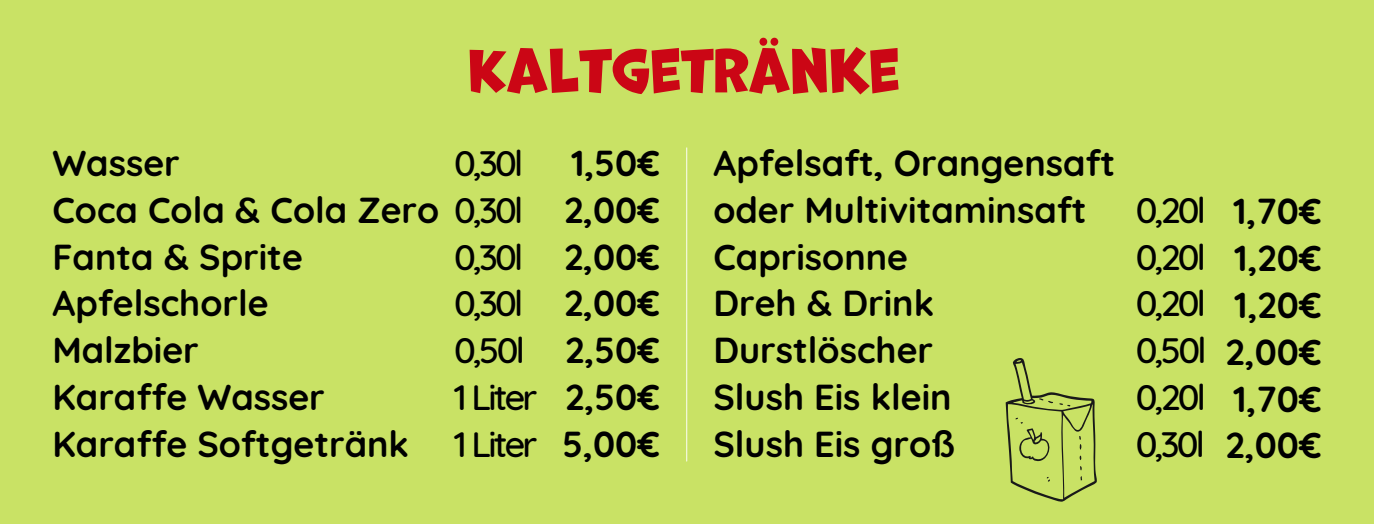
<style>
.page{position:relative;width:1374px;height:524px;background:#c9e265}
.page>*{position:absolute;margin:0;border:0;box-sizing:border-box;transform-origin:0 0}
.t1{font:56.56px "Marvin";color:#cb0615}
.t2{font:700 36px/46.8px "Quicksand";color:#000}
.t3{font:500 36px/46.8px "Quicksand";letter-spacing:-.075em;color:#000}
.s1{font-weight:500}
</style>
<div class="page">
<svg style="left:1006px;top:358px;width:91px;height:143px"></svg>
<hr style="left:686px;top:148px;width:1px;height:313px;background:#fff">
<h1 class="t1" style="left:466px;top:32px;width:435px">KALTGETRÄNKE</h1>
<p class="t2" style="left:52px;top:139px;width:473px">Wasser<br>Coca Cola &amp; Cola Zero <span class="s1">0,30l<br></span>Fanta &amp; Sprite<br>Apfelschorle<br>Malzbier<br>Karaffe Wasser<br>Karaffe Softgetränk</p>
<p class="t2" style="left:713px;top:139px;width:403px">Apfelsaft, Orangensaft oder Multivitaminsaft<br>Caprisonne<br>Dreh &amp; Drink<br>Durstlöscher<br>Slush Eis klein<br>Slush Eis groß</p>
<p class="t3" style="left:454px;top:139px;width:71px">0,30l</p>
<p class="t2" style="left:562px;top:139px;width:99px;text-align:justify">1,50€ 2,00€ 2,00€ 2,00€ 2,50€ 2,50€ 5,00€</p>
<p class="t3" style="left:454px;top:233px;width:85px">0,30l<br>0,30l<br>0,50l<br>1 Liter<br>1 Liter</p>
<p class="t3" style="left:1136px;top:186px;width:72px;text-align:justify">0,20l 0,20l 0,20l 0,50l 0,20l 0,30l</p>
<p class="t2" style="left:1226px;top:187px;width:97px;text-align:justify">1,70€ 1,20€ 1,20€ 2,00€ 1,70€ 2,00€</p>
</div>
